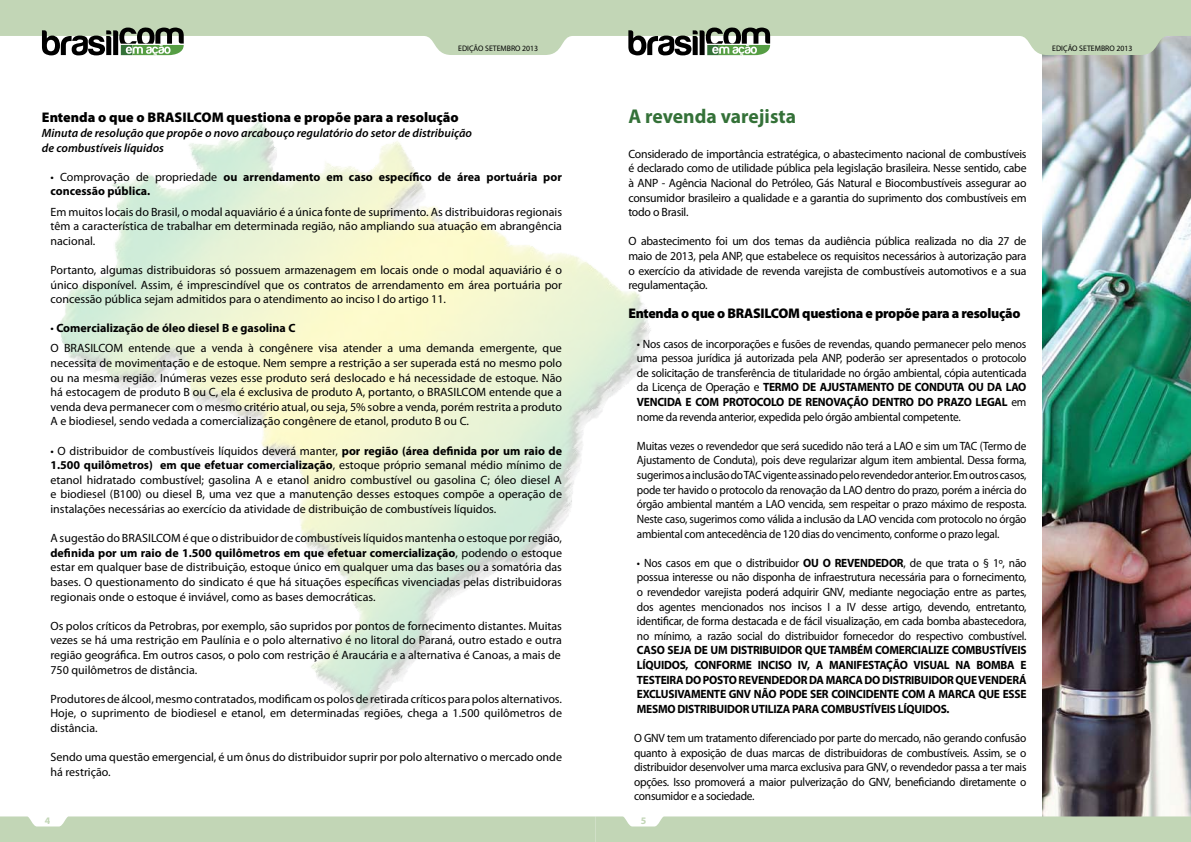
<style>
.page{position:relative;width:1191px;height:842px;background:#fff}
.page>*{position:absolute;margin:0;border:0;box-sizing:border-box;transform-origin:0 0}
.t1{font:700 20px "Myriad Pro";color:#347138}
.t2{font:900 14px "Myriad Pro";letter-spacing:-.015em;color:#000}
.t3{font:12px/14.6px "Myriad Pro";color:#000;text-align:justify}
.t4{font:12px/14.6px "Myriad Pro";color:#000;text-align:justify;scale:.95 1}
.t5{font:12px/14.6px "Myriad Pro";color:#000;text-align:justify;scale:.94 1}
.t6{font:700 12px/14.6px "Myriad Pro";letter-spacing:-.005em;color:#000;text-align:justify;scale:.95 1}
.t7{font:italic 600 12px/14.6px "Myriad Pro";color:#000}
.t8{font:700 12px/14.6px "Myriad Pro";letter-spacing:-.005em;color:#000}
.t9{font:700 10px "Myriad Pro";color:#c2d6b6}
.t10{font:8px "Myriad Pro";color:#000}
.s1{font-weight:400}
.s2{font-weight:700}
</style>
<div class="page">
<img style="left:48px;top:55px;width:619px;height:663px">
<img style="left:1042px;top:55px;width:149px;height:761px">
<svg style="left:0;top:0;width:1191px;height:55px"></svg>
<div style="left:0;top:816px;width:1191px;height:26px;background:#c2d6b6"></div>
<p class="t10" style="left:458px;top:43px;width:82px">EDIÇÃO SETEMBRO 2013</p>
<p class="t10" style="left:1052px;top:43px;width:82px">EDIÇÃO SETEMBRO 2013</p>
<p class="t2" style="left:42px;top:108px;width:418px">Entenda o que o BRASILCOM questiona e propõe para a resolução</p>
<p class="t7" style="left:42px;top:125px;width:431px">Minuta de resolução que propõe o novo arcabouço regulatório do setor de distribuição de combustíveis líquidos</p>
<p class="t8" style="left:50px;top:169px;width:513px"><span class="s1">• Comprovação de propriedade</span> ou arrendamento em caso específico de área portuária por concessão pública.</p>
<p class="t3" style="left:50px;top:204px;width:513px">Em muitos locais do Brasil, o modal aquaviário é a única fonte de suprimento. As distribuidoras regionais têm a característica de trabalhar em determinada região, não ampliando sua atuação em abrangência nacional.</p>
<p class="t3" style="left:50px;top:262px;width:513px">Portanto, algumas distribuidoras só possuem armazenagem em locais onde o modal aquaviário é o único disponível. Assim, é imprescindível que os contratos de arrendamento em área portuária por concessão pública sejam admitidos para o atendimento ao inciso I do artigo 11.</p>
<p class="t3" style="left:50px;top:318px;width:513px;line-height:20px">• <span class="s2">Comercialização de óleo diesel B e gasolina C<br></span>O BRASILCOM entende que a venda à congênere visa atender a uma demanda emergente, que</p>
<p class="t3" style="left:50px;top:355px;width:513px">necessita de movimentação e de estoque. Nem sempre a restrição a ser superada está no mesmo polo ou na mesma região. Inúmeras vezes esse produto será deslocado e há necessidade de estoque. Não há estocagem de produto B ou C, ela é exclusiva de produto A, portanto, o BRASILCOM entende que a venda deva permanecer com o mesmo critério atual, ou seja, 5% sobre a venda, porém restrita a produto A e biodiesel, sendo vedada a comercialização congênere de etanol, produto B ou C.</p>
<p class="t3" style="left:50px;top:443px;width:513px">• O distribuidor de combustíveis líquidos deverá manter, <span class="s2">por região (área definida por um raio de 1.500 quilômetros) em que efetuar comercialização</span>, estoque próprio semanal médio mínimo de etanol hidratado combustível; gasolina A e etanol anidro combustível ou gasolina C; óleo diesel A e biodiesel (B100) ou diesel B, uma vez que a manutenção desses estoques compõe a operação de instalações necessárias ao exercício da atividade de distribuição de combustíveis líquidos.</p>
<p class="t3" style="left:50px;top:531px;width:513px">A sugestão do BRASILCOM é que o distribuidor de combustíveis líquidos mantenha o estoque por região, <span class="s2">definida por um raio de 1.500 quilômetros em que efetuar comercialização</span>, podendo o estoque estar em qualquer base de distribuição, estoque único em qualquer uma das bases ou a somatória das bases. O questionamento do sindicato é que há situações específicas vivenciadas pelas distribuidoras regionais onde o estoque é inviável, como as bases democráticas.</p>
<p class="t3" style="left:50px;top:618px;width:513px">Os polos críticos da Petrobras, por exemplo, são supridos por pontos de fornecimento distantes. Muitas vezes se há uma restrição em Paulínia e o polo alternativo é no litoral do Paraná, outro estado e outra região geográfica. Em outros casos, o polo com restrição é Araucária e a alternativa é Canoas, a mais de 750 quilômetros de distância.</p>
<p class="t3" style="left:50px;top:691px;width:513px">Produtores de álcool, mesmo contratados, modificam os polos de retirada críticos para polos alternativos.<br>Hoje, o suprimento de biodiesel e etanol, em determinadas regiões, chega a 1.500 quilômetros de distância.</p>
<p class="t3" style="left:50px;top:750px;width:513px">Sendo uma questão emergencial, é um ônus do distribuidor suprir por polo alternativo o mercado onde há restrição.</p>
<p class="t9" style="left:45px;top:814px;width:7px">4</p>
<h1 class="t1" style="left:628px;top:103px;width:169px">A revenda varejista</h1>
<p class="t3" style="left:628px;top:146px;width:400px">Considerado de importância estratégica, o abastecimento nacional de combustíveis é declarado como de utilidade pública pela legislação brasileira. Nesse sentido, cabe à ANP - Agência Nacional do Petróleo, Gás Natural e Biocombustíveis assegurar ao consumidor brasileiro a qualidade e a garantia do suprimento dos combustíveis em todo o Brasil.</p>
<p class="t3" style="left:628px;top:234px;width:400px">O abastecimento foi um dos temas da audiência pública realizada no dia 27 de maio de 2013, pela ANP, que estabelece os requisitos necessários à autorização para o exercício da atividade de revenda varejista de combustíveis automotivos e a sua regulamentação.</p>
<p class="t2" style="left:628px;top:304px;width:393px">Entenda o que o BRASILCOM questiona e propõe para a resolução</p>
<p class="t4" style="left:637px;top:336px;width:412px">• Nos casos de incorporações e fusões de revendas, quando permanecer pelo menos uma pessoa jurídica já autorizada pela ANP, poderão ser apresentados o protocolo de solicitação de transferência de titularidade no órgão ambiental, cópia autenticada da Licença de Operação e <span class="s2">TERMO DE AJUSTAMENTO DE CONDUTA OU DA LAO VENCIDA E COM PROTOCOLO DE RENOVAÇÃO DENTRO DO PRAZO LEGAL</span> em nome da revenda anterior, expedida pelo órgão ambiental competente.</p>
<p class="t5" style="left:637px;top:438px;width:416px">Muitas vezes o revendedor que será sucedido não terá a LAO e sim um TAC (Termo de Ajustamento de Conduta), pois deve regularizar algum item ambiental. Dessa forma, sugerimos a inclusão do TAC vigente assinado pelo revendedor anterior. Em outros casos, pode ter havido o protocolo da renovação da LAO dentro do prazo, porém a inércia do órgão ambiental mantém a LAO vencida, sem respeitar o prazo máximo de resposta.<br>Neste caso, sugerimos como válida a inclusão da LAO vencida com protocolo no órgão ambiental com antecedência de 120 dias do vencimento, conforme o prazo legal.</p>
<p class="t4" style="left:637px;top:555px;width:412px">• Nos casos em que o distribuidor <span class="s2">OU O REVENDEDOR</span>, de que trata o § 1º, não possua interesse ou não disponha de infraestrutura necessária para o fornecimento, o revendedor varejista poderá adquirir GNV, mediante negociação entre as partes, dos agentes mencionados nos incisos I a IV desse artigo, devendo, entretanto, identificar, de forma destacada e de fácil visualização, em cada bomba abastecedora, no mínimo, a razão social do distribuidor fornecedor do respectivo combustível.</p>
<p class="t6" style="left:637px;top:643px;width:412px">CASO SEJA DE UM DISTRIBUIDOR QUE TAMBÉM COMERCIALIZE COMBUSTÍVEIS LÍQUIDOS, CONFORME INCISO IV, A MANIFESTAÇÃO VISUAL NA BOMBA E TESTEIRA DO POSTO REVENDEDOR DA MARCA DO DISTRIBUIDOR QUE VENDERÁ EXCLUSIVAMENTE GNV NÃO PODE SER COINCIDENTE COM A MARCA QUE ESSE MESMO DISTRIBUIDOR UTILIZA PARA COMBUSTÍVEIS LÍQUIDOS.</p>
<p class="t4" style="left:634px;top:730px;width:415px">O GNV tem um tratamento diferenciado por parte do mercado, não gerando confusão quanto à exposição de duas marcas de distribuidoras de combustíveis. Assim, se o distribuidor desenvolver uma marca exclusiva para GNV, o revendedor passa a ter mais opções. Isso promoverá a maior pulverização do GNV, beneficiando diretamente o consumidor e a sociedade.</p>
<p class="t9" style="left:641px;top:814px;width:7px">5</p>
</div>
